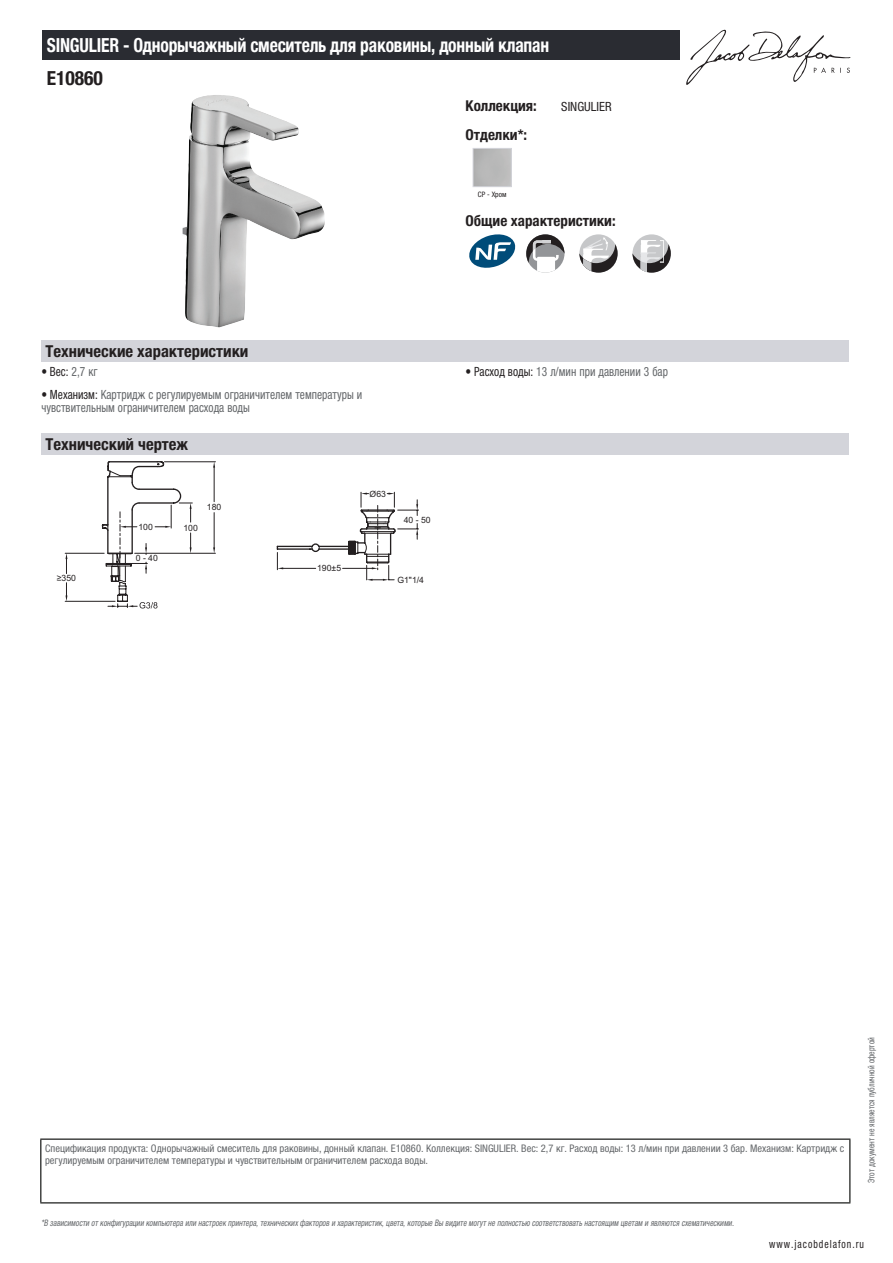
<style>
.page{position:relative;width:893px;height:1263px;background:#fff}
.page>*{position:absolute;margin:0;border:0;box-sizing:border-box;transform-origin:0 0}
.t1{font:700 condensed 19.5px "Helvetica Neue LTCYR";letter-spacing:-.01em;color:#fff;scale:.9 1}
.t2{font:700 condensed 19.5px "Helvetica Neue LTCYR";color:#231f20}
.t3{font:700 condensed 16.5px "Helvetica Neue LTCYR";color:#231f20}
.t4{font:700 condensed 15px "Helvetica Neue LTCYR";color:#231f20}
.t5{font:condensed 12.75px/13.5px "Helvetica Neue LTCYR";color:#626568;scale:.9 1}
.t6{font:condensed 12.75px "Helvetica Neue LTCYR";color:#231f20;scale:.9 1}
.t7{font:condensed 12.75px "Helvetica Neue LTCYR";color:#231f20}
.t8{font:condensed 11.25px "Helvetica Neue LTCYR";letter-spacing:.1em;color:#231f20;scale:.87 1}
.t9{font:condensed 10.5px/12px "Helvetica Neue LTCYR";color:#626568}
.t10{font:italic condensed 9px "Helvetica Neue LTCYR";color:#626568;scale:.87 1}
.t11{font:condensed 9px "Helvetica Neue LTCYR";color:#626568;scale:.87 1}
.t12{font:8.7px "Arial";color:#231f20}
.t13{font:condensed 7.5px "Helvetica Neue LTCYR";color:#231f20}
.s1{color:#626568}
.s2{color:#231f20}
</style>
<div class="page">
<svg style="left:686px;top:30px;width:164px;height:55px"></svg>
<img style="left:182px;top:95px;width:143px;height:233px">
<div style="left:473px;top:148px;width:39px;height:39px;border:1px solid #d3d4da"></div>
<svg style="left:469px;top:234px;width:46px;height:34px"></svg>
<svg style="left:526px;top:234px;width:38px;height:39px"></svg>
<svg style="left:579px;top:234px;width:39px;height:39px"></svg>
<svg style="left:579px;top:237px;width:39px;height:36px"></svg>
<div style="left:632px;top:234px;width:39px;height:39px;background:#c7c8ca;border-radius:50%"></div>
<svg style="left:632px;top:240px;width:39px;height:33px"></svg>
<div style="left:41px;top:340px;width:808px;height:22px;background:#d3d4da"></div>
<div style="left:41px;top:433px;width:808px;height:22px;background:#d3d4da"></div>
<hr style="left:65px;top:601px;width:50px;height:1px;background:#231f20">
<hr style="left:65px;top:553px;width:39px;height:1px;background:#231f20">
<svg style="left:66px;top:583px;width:1px;height:18px"></svg>
<svg style="left:66px;top:553px;width:1px;height:21px"></svg>
<hr style="left:135px;top:553px;width:80px;height:1px;background:#231f20">
<hr style="left:164px;top:461px;width:51px;height:1px;background:#231f20">
<hr style="left:214px;top:513px;width:1px;height:35px;background:#231f20">
<hr style="left:214px;top:467px;width:1px;height:35px;background:#231f20">
<svg style="left:213px;top:547px;width:2px;height:6px"></svg>
<svg style="left:213px;top:462px;width:2px;height:6px"></svg>
<svg style="left:101px;top:461px;width:92px;height:147px"></svg>
<hr style="left:283px;top:568px;width:33px;height:1px;background:#231f20">
<svg style="left:277px;top:547px;width:6px;height:23px"></svg>
<hr style="left:277px;top:546px;width:33px;height:1px;background:#231f20">
<hr style="left:277px;top:548px;width:33px;height:2px;background:#231f20">
<svg style="left:310px;top:492px;width:109px;height:89px"></svg>
<div style="left:43px;top:30px;width:637px;height:30px;background:#2a2c32"></div>
<hr style="left:40px;top:1138px;width:810px;height:2px;background:#040503">
<hr style="left:40px;top:1140px;width:1px;height:62px;background:#040503">
<hr style="left:849px;top:1140px;width:1px;height:62px;background:#040503">
<hr style="left:40px;top:1202px;width:810px;height:1px;background:#040503">
<h1 class="t1" style="left:47px;top:34px;width:560px">SINGULIER - Однорычажный смеситель для раковины, донный клапан</h1>
<h1 class="t2" style="left:47px;top:67px;width:58px">E10860</h1>
<h3 class="t4" style="left:466px;top:97px;width:73px">Коллекция:</h3>
<p class="t7" style="left:561px;top:99px;width:52px">SINGULIER</p>
<h3 class="t4" style="left:466px;top:126px;width:63px">Отделки*:</h3>
<p class="t13" style="left:478px;top:190px;width:30px">CP - Хром</p>
<h3 class="t4" style="left:466px;top:212px;width:152px">Общие характеристики:</h3>
<h2 class="t3" style="left:46px;top:342px;width:204px">Технические характеристики</h2>
<p class="t6" style="left:41px;top:364px;width:64px">• Вес: <span class="s1">2,7 кг</span></p>
<p class="t5" style="left:466px;top:365px;width:226px"><span class="s2">• Расход воды:</span> 13 л/мин при давлении 3 бар</p>
<p class="t5" style="left:41px;top:387px;width:358px"><span class="s2">• Механизм:</span> Картридж с регулируемым ограничителем температуры и чувствительным ограничителем расхода воды</p>
<h2 class="t3" style="left:46px;top:435px;width:144px">Технический чертеж</h2>
<p class="t12" style="left:57px;top:572px;width:21px">≥350</p>
<p class="t12" style="left:138px;top:521px;width:16px">100</p>
<p class="t12" style="left:183px;top:522px;width:16px">100</p>
<p class="t12" style="left:136px;top:553px;width:24px">0 - 40</p>
<p class="t12" style="left:207px;top:502px;width:16px">180</p>
<p class="t12" style="left:317px;top:562px;width:26px">190±5</p>
<p class="t12" style="left:370px;top:488px;width:18px">Ø63</p>
<p class="t12" style="left:404px;top:514px;width:28px">40 - 50</p>
<p class="t12" style="left:397px;top:574px;width:28px">G1"1/4</p>
<p class="t9" style="left:45px;top:1142px;width:801px">Спецификация продукта: Однорычажный смеситель для раковины, донный клапан. E10860. Коллекция: SINGULIER. Вес: 2,7 кг. Расход воды: 13 л/мин при давлении 3 бар. Механизм: Картридж с регулируемым ограничителем температуры и чувствительным ограничителем расхода воды.</p>
<p class="t10" style="left:41px;top:1218px;width:800px">*В зависимости отконфигурации компьютера или настроек принтера,техническихфакторов и характеристик,цвета,которые Вы видите могутне полностью соответствоватьнастоящим цветам и являются схематическими.</p>
<p class="t11" style="left:866px;top:1183px;width:169px;rotate:-90deg">Этот документ не является публичной офертой</p>
<p class="t8" style="left:769px;top:1237px;width:110px">www.jacobdelafon.ru</p>
</div>
